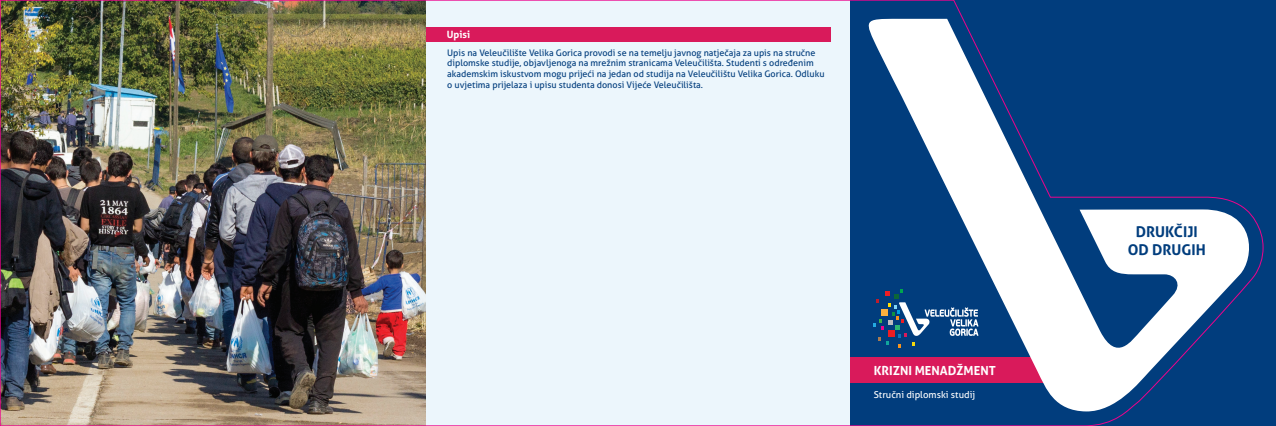
<style>
.page{position:relative;width:1276px;height:426px;background:#fff}
.page>*{position:absolute;margin:0;border:0;box-sizing:border-box;transform-origin:0 0}
.t1{font:700 14.8px/18.5px "Aller";color:#013d7d;text-align:center}
.t2{font:700 12.5px "Aller";color:#fff}
.t3{font:700 10px "Aller";color:#fff}
.t4{font:9.5px "Aller";color:#fff}
.t5{font:9px/10.8px "Aller";color:#013d7d}
</style>
<div class="page">
<div style="left:850px;top:0;width:426px;height:425px;background:#013d7d"></div>
<img style="left:0;top:0;width:1263px;height:425px">
<p class="t3" style="left:447px;top:28px;width:25px">Upisi</p>
<p class="t5" style="left:447px;top:47px;width:379px">Upis na Veleučilište Velika Gorica provodi se na temelju javnog natječaja za upis na stručne diplomske studije, objavljenoga na mrežnim stranicama Veleučilišta. Studenti s određenim akademskim iskustvom mogu prijeći na jedan od studija na Veleučilištu Velika Gorica. Odluku o uvjetima prijelaza i upisu studenta donosi Vijeće Veleučilišta.</p>
<h2 class="t2" style="left:874px;top:363px;width:124px">KRIZNI MENADŽMENT</h2>
<p class="t4" style="left:874px;top:388px;width:103px">Stručni diplomski studij</p>
<h1 class="t1" style="left:1127px;top:222px;width:80px">DRUKČIJI<br>OD DRUGIH</h1>
</div>
